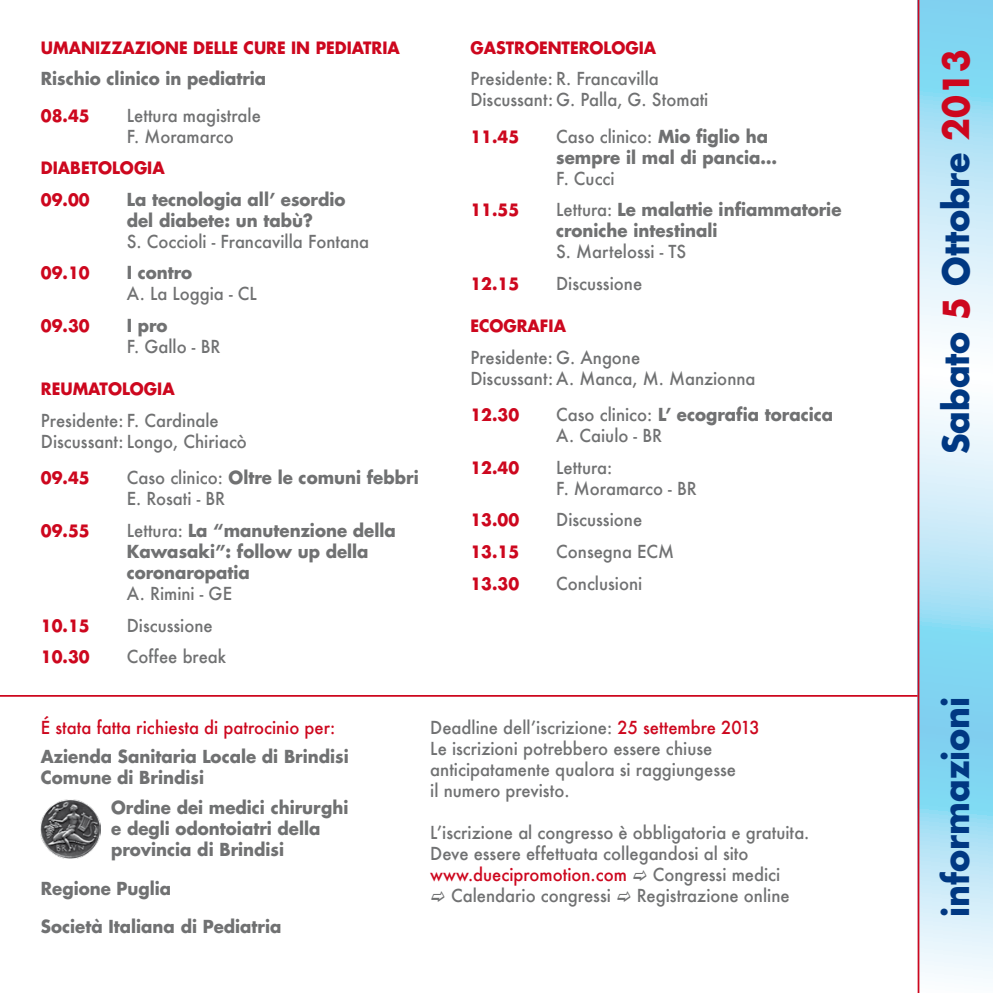
<style>
.page{position:relative;width:993px;height:993px;background:#fff}
.page>*{position:absolute;margin:0;border:0;box-sizing:border-box;transform-origin:0 0}
.t1{font:700 35px "Futura LT";color:#003882;scale:.95 1}
.t2{font:500 17.5px/21px "Futura";color:#707172;scale:.95 1}
.t3{font:700 17.5px/21px "Futura LT";color:#707172;scale:.95 1}
.t4{font:500 17.5px "Futura";color:#cd071e;scale:.95 1}
.t5{font:700 16.62px/31.5px "Futura LT";color:#cd071e;scale:.95 1}
.s1{font-family:"Futura";font-weight:500}
.s2{font-family:"Futura LT";font-weight:700}
.s3{color:#cd071e}
</style>
<div class="page">
<svg style="left:919px;top:0;width:73px;height:992px;background:#bae5f6"></svg>
<hr style="left:917px;top:0;width:2px;height:992px;background:#cd071e">
<img style="left:41px;top:799px;width:59px;height:59px">
<hr style="left:0;top:694px;width:917px;height:2px;background:#cd071e">
<p class="t5" style="left:41px;top:31px;width:14px">umani</p>
<p class="t5" style="left:100px;top:31px;width:60px">zzazione</p>
<p class="t5" style="left:193px;top:31px;width:11px">delle</p>
<p class="t5" style="left:243px;top:31px;width:12px">cure</p>
<p class="t5" style="left:291px;top:31px;width:48px">in pedia</p>
<p class="t5" style="left:363px;top:31px;width:20px">tria</p>
<p class="t3" style="left:41px;top:68px;width:239px">Rischio clinico in pediatria</p>
<p class="t5" style="left:41px;top:100px;width:53px">08.45</p>
<p class="t2" style="left:127px;top:105px;width:143px">Lettura magistrale<br>F. Moramarco</p>
<p class="t5" style="left:41px;top:152px;width:11px">diabe</p>
<p class="t5" style="left:41px;top:152px;width:73px;text-indent:49px">tologia<br>09.00</p>
<p class="t3" style="left:127px;top:188px;width:232px">La tecnologia all’ esordio del diabete: un tabù?</p>
<p class="t2" style="left:127px;top:231px;width:257px">S. Coccioli - Francavilla Fontana</p>
<p class="t5" style="left:41px;top:257px;width:53px">09.10</p>
<p class="t3" style="left:127px;top:262px;width:70px">I contro</p>
<p class="t2" style="left:127px;top:283px;width:138px">A. La Loggia - CL</p>
<p class="t5" style="left:41px;top:310px;width:53px">09.30</p>
<p class="t3" style="left:127px;top:314px;width:44px">I pro</p>
<p class="t2" style="left:127px;top:336px;width:100px">F. Gallo - BR</p>
<p class="t5" style="left:41px;top:373px;width:14px">reuma</p>
<p class="t5" style="left:100px;top:373px;width:22px">tologia</p>
<p class="t2" style="left:41px;top:409px;width:218px">Presidente: F. Cardinale<br>Discussant: Longo, Chiriacò</p>
<p class="t5" style="left:41px;top:462px;width:53px">09.45</p>
<p class="t3" style="left:127px;top:467px;width:309px"><span class="s1">Caso clinico:</span> Oltre le comuni febbri</p>
<p class="t2" style="left:127px;top:488px;width:105px">E. Rosati - BR</p>
<p class="t5" style="left:41px;top:514px;width:53px">09.55</p>
<p class="t3" style="left:127px;top:519px;width:284px"><span class="s1">Lettura:</span> La “manutenzione della<br>Kawasaki”: follow up della coronaropatia</p>
<p class="t2" style="left:127px;top:582px;width:112px">A. Rimini - GE</p>
<p class="t5" style="left:41px;top:609px;width:53px">10.15</p>
<p class="t2" style="left:127px;top:614px;width:92px">Discussione</p>
<p class="t5" style="left:41px;top:640px;width:53px">10.30</p>
<p class="t2" style="left:127px;top:645px;width:106px">Coffee break</p>
<p class="t5" style="left:470px;top:31px;width:14px">gas</p>
<p class="t5" style="left:505px;top:31px;width:22px">troen</p>
<p class="t5" style="left:561px;top:31px;width:22px">terologia</p>
<p class="t2" style="left:470px;top:68px;width:252px">Presidente: R. Francavilla<br>Discussant: G. Palla, G. Stomati</p>
<p class="t5" style="left:470px;top:121px;width:53px">11.45</p>
<p class="t2" style="left:556px;top:126px;width:224px">Caso clinico: <span class="s2">Mio figlio ha</span></p>
<p class="t3" style="left:556px;top:146px;width:234px">sempre il mal di pancia…</p>
<p class="t2" style="left:556px;top:168px;width:63px">F. Cucci</p>
<p class="t5" style="left:470px;top:194px;width:53px">11.55</p>
<p class="t3" style="left:556px;top:199px;width:301px"><span class="s1">Lettura:</span> Le malattie infiammatorie croniche intestinali</p>
<p class="t2" style="left:556px;top:241px;width:138px">S. Martelossi - TS</p>
<p class="t5" style="left:470px;top:268px;width:53px">12.15</p>
<p class="t2" style="left:556px;top:273px;width:92px">Discussione</p>
<p class="t5" style="left:470px;top:310px;width:14px">ecogra</p>
<p class="t5" style="left:540px;top:310px;width:19px">fia</p>
<p class="t2" style="left:470px;top:346px;width:301px">Presidente: G. Angone<br>Discussant: A. Manca, M. Manzionna</p>
<p class="t5" style="left:470px;top:399px;width:53px">12.30</p>
<p class="t3" style="left:556px;top:404px;width:293px"><span class="s1">Caso clinico:</span> L’ ecografia toracica</p>
<p class="t2" style="left:556px;top:425px;width:113px">A. Caiulo - BR</p>
<p class="t5" style="left:470px;top:451px;width:53px">12.40</p>
<p class="t2" style="left:556px;top:456px;width:149px">Lettura:<br>F. Moramarco - BR</p>
<p class="t5" style="left:470px;top:504px;width:53px">13.00</p>
<p class="t2" style="left:556px;top:509px;width:92px">Discussione</p>
<p class="t5" style="left:470px;top:535px;width:53px">13.15</p>
<p class="t2" style="left:556px;top:540px;width:126px">Consegna ECM</p>
<p class="t5" style="left:470px;top:567px;width:53px">13.30</p>
<p class="t2" style="left:556px;top:572px;width:92px">Conclusioni</p>
<p class="t4" style="left:41px;top:714px;width:311px">é stata fatta richiesta di patrocinio per:</p>
<p class="t3" style="left:41px;top:745px;width:325px">Azienda Sanitaria Locale di Brindisi<br>Comune di Brindisi</p>
<p class="t3" style="left:111px;top:796px;width:251px">Ordine dei medici chirurghi e degli odontoiatri della provincia di Brindisi</p>
<p class="t3" style="left:41px;top:877px;width:138px">Regione Puglia</p>
<p class="t3" style="left:41px;top:915px;width:254px">Società Italiana di Pediatria</p>
<p class="t2" style="left:430px;top:716px;width:348px">Deadline dell’iscrizione: <span class="s3">25 settembre 2013<br></span>Le iscrizioni potrebbero essere chiuse anticipatamente qualora si raggiungesse<br>il numero previsto.</p>
<p class="t2" style="left:430px;top:821px;width:400px">L’iscrizione al congresso è obbligatoria e gratuita.<br>Deve essere effettuata collegandosi al sito</p>
<p class="t4" style="left:430px;top:861px;width:208px">www.duecipromotion.com</p>
<p class="t2" style="left:652px;top:863px;width:135px">Congressi medici</p>
<p class="t2" style="left:451px;top:884px;width:170px">Calendario congressi</p>
<p class="t2" style="left:636px;top:884px;width:162px">Registrazione online</p>
<h1 class="t1" style="left:932px;top:454px;width:427px;rotate:-90deg">Sabato <span class="s3">5</span> Ottobre <span class="s3">2013</span></h1>
<h1 class="t1" style="left:932px;top:916px;width:233px;rotate:-90deg">informazioni</h1>
</div>
